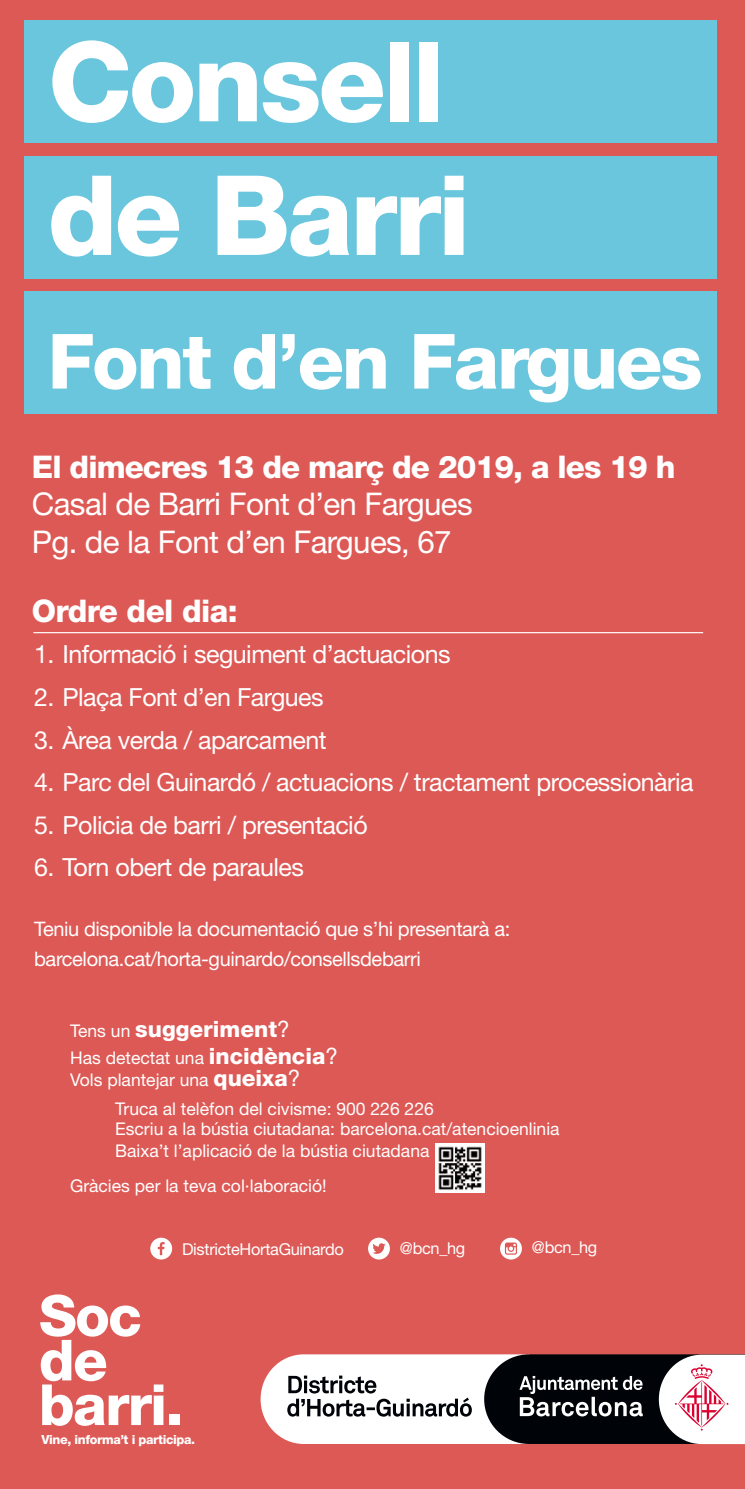
<style>
.page{position:relative;width:745px;height:1489px;background:#fff}
.page>*{position:absolute;margin:0;border:0;box-sizing:border-box;transform-origin:0 0}
.t1{font:800 110.88px/133.6px "Helvetica Neue LT Std";letter-spacing:-.03em;color:#fff}
.t2{font:800 76.25px "Helvetica Neue LT Std";letter-spacing:-.03em;color:#fff}
.t3{font:800 56.75px/44.6px "Helvetica Neue LT Std";letter-spacing:-.03em;color:#fff}
.t4{font:31.25px/37.5px "Helvetica Neue LT Std";letter-spacing:-.02em;color:#fff}
.t5{font:800 31.25px "Helvetica Neue LT Std";letter-spacing:-.03em;color:#fff}
.t6{font:25px "Helvetica Neue LT Std";letter-spacing:-.02em;color:#fff}
.t7{font:800 22.5px "Helvetica Neue LT Std";color:#fff}
.t8{font:20px/30px "Helvetica Neue LT Std";letter-spacing:-.02em;color:#fff}
.t9{font:17.5px/22.5px "Helvetica Neue LT Std";color:#fff}
.t10{font:16.38px "Helvetica Neue LT Std";letter-spacing:-.02em;color:#fff}
.t11{font:800 12.5px "Helvetica Neue LT Std";letter-spacing:-.03em;color:#fff}
.s1{font-weight:400;font-size:17.5px}
.s2{font-weight:400}
.s3{font-weight:800;font-size:22.5px}
.s4{font-size:22.5px}
</style>
<div class="page">
<div style="left:0;top:0;width:744px;height:1488px;background:#dd5955"></div>
<div style="left:24px;top:21px;width:692px;height:122px;background:#6ac6dd"></div>
<div style="left:24px;top:156px;width:692px;height:122px;background:#6ac6dd"></div>
<div style="left:24px;top:291px;width:692px;height:122px;background:#6ac6dd"></div>
<hr style="left:33px;top:632px;width:669px;height:1px;background:#fff">
<svg style="left:368px;top:1237px;width:21px;height:22px"></svg>
<svg style="left:150px;top:1237px;width:22px;height:22px"></svg>
<svg style="left:500px;top:1237px;width:21px;height:22px"></svg>
<svg style="left:260px;top:1354px;width:484px;height:89px;background:#a09b9d"></svg>
<img style="left:435px;top:1143px;width:49px;height:49px">
<h1 class="t1" style="left:48px;top:15px;width:424px">Consell de Barri</h1>
<h2 class="t2" style="left:48px;top:316px;width:656px">Font d’en Fargues</h2>
<h3 class="t5" style="left:32px;top:448px;width:644px">El dimecres 13 de març de 2019, a les 19 h</h3>
<h3 class="t4" style="left:32px;top:485px;width:442px">Casal de Barri Font d’en Fargues<br>Pg. de la Font d’en Fargues, 67</h3>
<h3 class="t5" style="left:32px;top:592px;width:207px">Ordre del dia:</h3>
<h3 class="t6" style="left:34px;top:639px;width:417px">1. Informació i seguiment d’actuacions</h3>
<h3 class="t6" style="left:34px;top:682px;width:291px">2. Plaça Font d’en Fargues</h3>
<h3 class="t6" style="left:34px;top:724px;width:294px">3. Àrea verda / aparcament</h3>
<h3 class="t6" style="left:34px;top:767px;width:660px">4. Parc del Guinardó / actuacions / tractament processionària</h3>
<h3 class="t6" style="left:34px;top:809px;width:335px">5. Policia de barri / presentació</h3>
<h3 class="t6" style="left:34px;top:852px;width:271px">6. Torn obert de paraules</h3>
<p class="t8" style="left:34px;top:913px;width:477px">Teniu disponible la documentació que s’hi presentarà a: barcelona.cat/horta-guinardo/consellsdebarri</p>
<p class="t7" style="left:70px;top:1015px;width:221px"><span class="s1">Tens un</span> suggeriment<span class="s2">?</span></p>
<p class="t9" style="left:70px;top:1045px;width:269px">Has detectat una <span class="s3">incidència</span><span class="s4">?<br></span>Vols plantejar una <span class="s3">queixa</span><span class="s4">?</span></p>
<p class="t9" style="left:115px;top:1098px;width:446px;line-height:20px">Truca al telèfon del civisme: 900 226 226<br>Escriu a la bústia ciutadana: barcelona.cat/atencioenlinia</p>
<p class="t9" style="left:70px;top:1133px;width:361px;line-height:35px;text-indent:45px">Baixa’t l’aplicació de la bústia ciutadana<br>Gràcies per la teva col·laboració!</p>
<p class="t10" style="left:182px;top:1239px;width:163px">DistricteHortaGuinardo</p>
<p class="t10" style="left:399px;top:1238px;width:67px">@bcn_hg</p>
<p class="t10" style="left:531px;top:1237px;width:67px">@bcn_hg</p>
<h3 class="t3" style="left:39px;top:1292px;width:146px">Soc de barri.</h3>
<p class="t11" style="left:41px;top:1431px;width:155px">Vine, informa’t i participa.</p>
</div>
